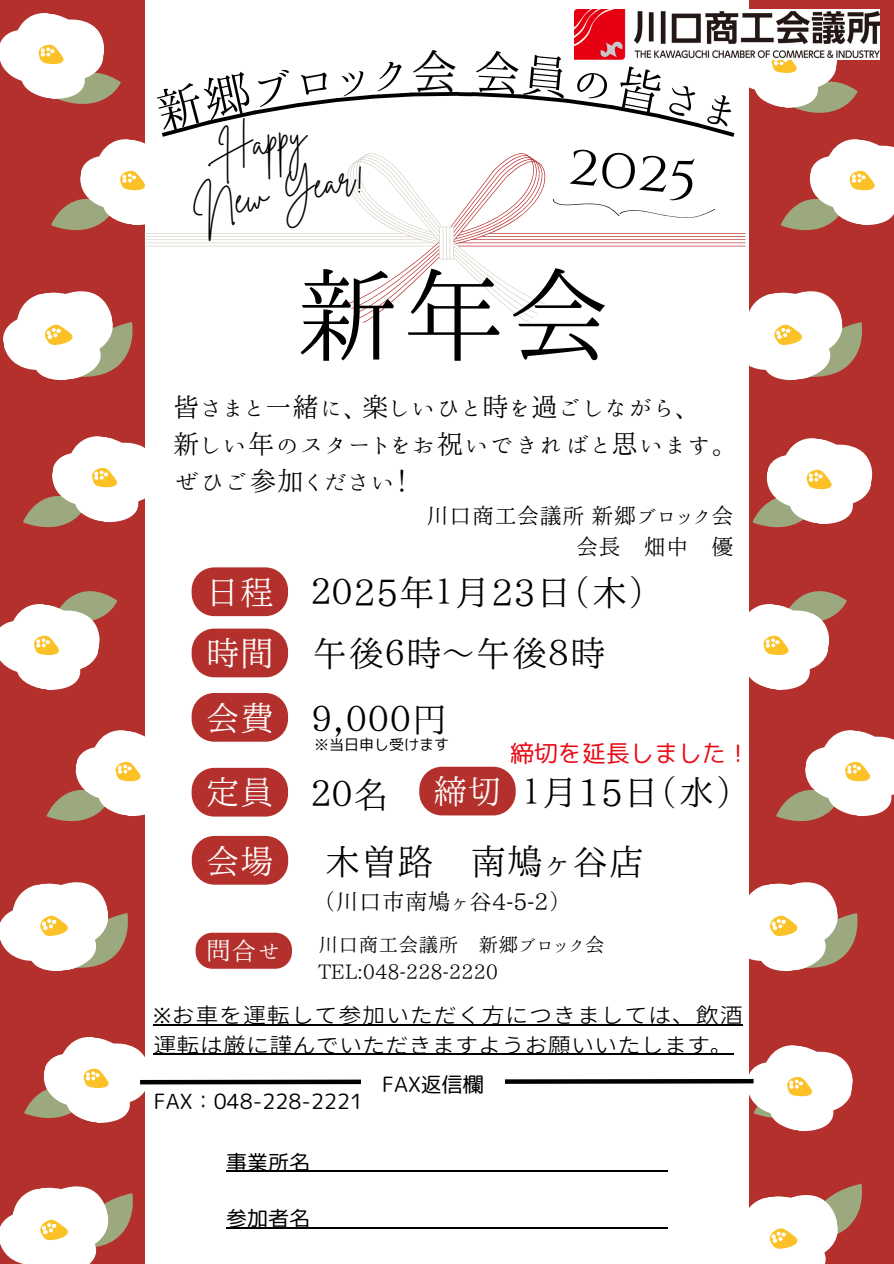
<style>
.page{position:relative;width:894px;height:1264px;background:#fff}
.page>*{position:absolute;margin:0;border:0;box-sizing:border-box;transform-origin:0 0}
.t1{font:105.45px "Honoka Mincho";color:#000}
.t2{font:56.85px "Cinzel Decorative";color:#000}
.t3{font:37.95px/52.5px "Brittany Signature";color:#000;text-align:center}
.t4{font:36.45px "Honoka Mincho";color:#000}
.t5{font:34.35px "Honoka Mincho";color:#fff}
.t6{font:27.15px/37.2px "Honoka Mincho";color:#000}
.t7{font:25.35px "Honoka Mincho";color:#fff}
.t8{font:24px "rounded mplus 1 p regular";color:#e70b16}
.t9{font:22.95px "Honoka Mincho";color:#000}
.t10{font:22.65px/31.5px "Honoka Mincho";color:#000;text-align:right}
.t11{font:expanded 21.15px/29.2px "Glow Sans J";color:#000}
.t12{font:21px "rounded mplus 1 p regular";color:#000}
.t13{font:19.95px "Honoka Mincho";color:#000}
.t14{font:15px "rounded mplus 1 p regular";color:#000}
.s1{font-family:"Noto Sans";font-stretch:normal}
</style>
<div class="page">
<div style="left:0;top:0;width:893px;height:1263px;background:#b4302c"></div>
<svg style="left:0;top:882px;width:128px;height:89px"></svg>
<svg style="left:0;top:1186px;width:133px;height:77px"></svg>
<svg style="left:46px;top:730px;width:99px;height:92px"></svg>
<svg style="left:23px;top:436px;width:122px;height:92px"></svg>
<div style="left:145px;top:0;width:603px;height:1263px;background:#fff"></div>
<svg style="left:0;top:591px;width:118px;height:99px"></svg>
<svg style="left:748px;top:875px;width:110px;height:103px"></svg>
<svg style="left:748px;top:1183px;width:114px;height:80px"></svg>
<svg style="left:776px;top:730px;width:117px;height:91px"></svg>
<svg style="left:24px;top:1030px;width:829px;height:107px"></svg>
<svg style="left:752px;top:438px;width:121px;height:90px"></svg>
<svg style="left:748px;top:575px;width:99px;height:121px"></svg>
<div style="left:361px;top:1076px;width:143px;height:30px;background:#fff"></div>
<div style="left:191px;top:567px;width:97px;height:49px;background:#b4302c;border-radius:23px"></div>
<div style="left:191px;top:628px;width:97px;height:49px;background:#b4302c;border-radius:23px"></div>
<div style="left:192px;top:836px;width:96px;height:48px;background:#b4302c;border-radius:23px"></div>
<div style="left:191px;top:693px;width:97px;height:48px;background:#b4302c;border-radius:23px"></div>
<hr style="left:226px;top:1170px;width:441px;height:1px;background:#000">
<hr style="left:226px;top:1227px;width:441px;height:1px;background:#000">
<svg style="left:195px;top:932px;width:97px;height:36px;background:#ba423e"></svg>
<div style="left:191px;top:767px;width:97px;height:49px;background:#b4302c;border-radius:23px"></div>
<div style="left:419px;top:766px;width:96px;height:49px;background:#b4302c;border-radius:23px"></div>
<hr style="left:153px;top:1024px;width:589px;height:1px;background:#000">
<hr style="left:153px;top:1053px;width:580px;height:1px;background:#000">
<svg style="left:0;top:7px;width:893px;height:380px"></svg>
<h4 class="t3" style="left:179px;top:132px;width:176px;rotate:-11deg">Hap y<br>New Year!</h4>
<p class="t2" style="left:571px;top:128px;width:131px;rotate:5deg">2025</p>
<h4 class="t1" style="left:295px;top:262px;width:318px">新年会</h4>
<h3 class="t6" style="left:173px;top:388px;width:559px">皆さまと一緒に、楽しいひと時を過ごしながら、<br>新しい年のスタートをお祝いできればと思います。ぜひご参加ください！</h3>
<h3 class="t10" style="left:426px;top:499px;width:308px">川口商工会議所新郷ブロック会会長 畑中 優</h3>
<h2 class="t5" style="left:205px;top:575px;width:70px">日程</h2>
<h4 class="t4" style="left:311px;top:574px;width:336px">２０25年１月23日（木）</h4>
<h1 class="t5" style="left:205px;top:636px;width:70px">時間</h1>
<p class="t4" style="left:311px;top:635px;width:296px">午後６時～午後８時</p>
<h4 class="t5" style="left:205px;top:700px;width:70px">会費</h4>
<h4 class="t4" style="left:311px;top:700px;width:138px">９，０００円</h4>
<h4 class="t14" style="left:314px;top:733px;width:136px">※当日申し受けます</h4>
<p class="t8" style="left:510px;top:736px;width:241px">締切を延長しました！</p>
<p class="t5" style="left:205px;top:775px;width:70px">定員</p>
<p class="t4" style="left:311px;top:775px;width:80px">２０名</p>
<p class="t5" style="left:433px;top:774px;width:70px">締切</p>
<p class="t4" style="left:522px;top:774px;width:213px">１月15日（水）</p>
<h4 class="t5" style="left:205px;top:843px;width:70px">会場</h4>
<p class="t7" style="left:206px;top:938px;width:77px">問合せ</p>
<h5 class="t4" style="left:324px;top:843px;width:322px">木曽路 南鳩ヶ谷店</h5>
<h5 class="t9" style="left:324px;top:890px;width:237px">（川口市南鳩ヶ谷4-5-2）</h5>
<p class="t13" style="left:318px;top:934px;width:288px">川口商工会議所 新郷ブロック会</p>
<p class="t13" style="left:318px;top:961px;width:181px">TEL:048-228-2220</p>
<p class="t11" style="left:153px;top:999px;width:591px"><span class="s1">※</span>お車を運転して参加いただく方につきましては、飲酒運転は厳に謹んでいただきますようお願いいたします。</p>
<p class="t12" style="left:154px;top:1086px;width:211px">FAX：048-228-2221</p>
<p class="t12" style="left:226px;top:1147px;width:85px">事業所名</p>
<p class="t12" style="left:226px;top:1203px;width:85px">参加者名</p>
<p class="t12" style="left:382px;top:1069px;width:103px">FAX返信欄</p>
</div>
